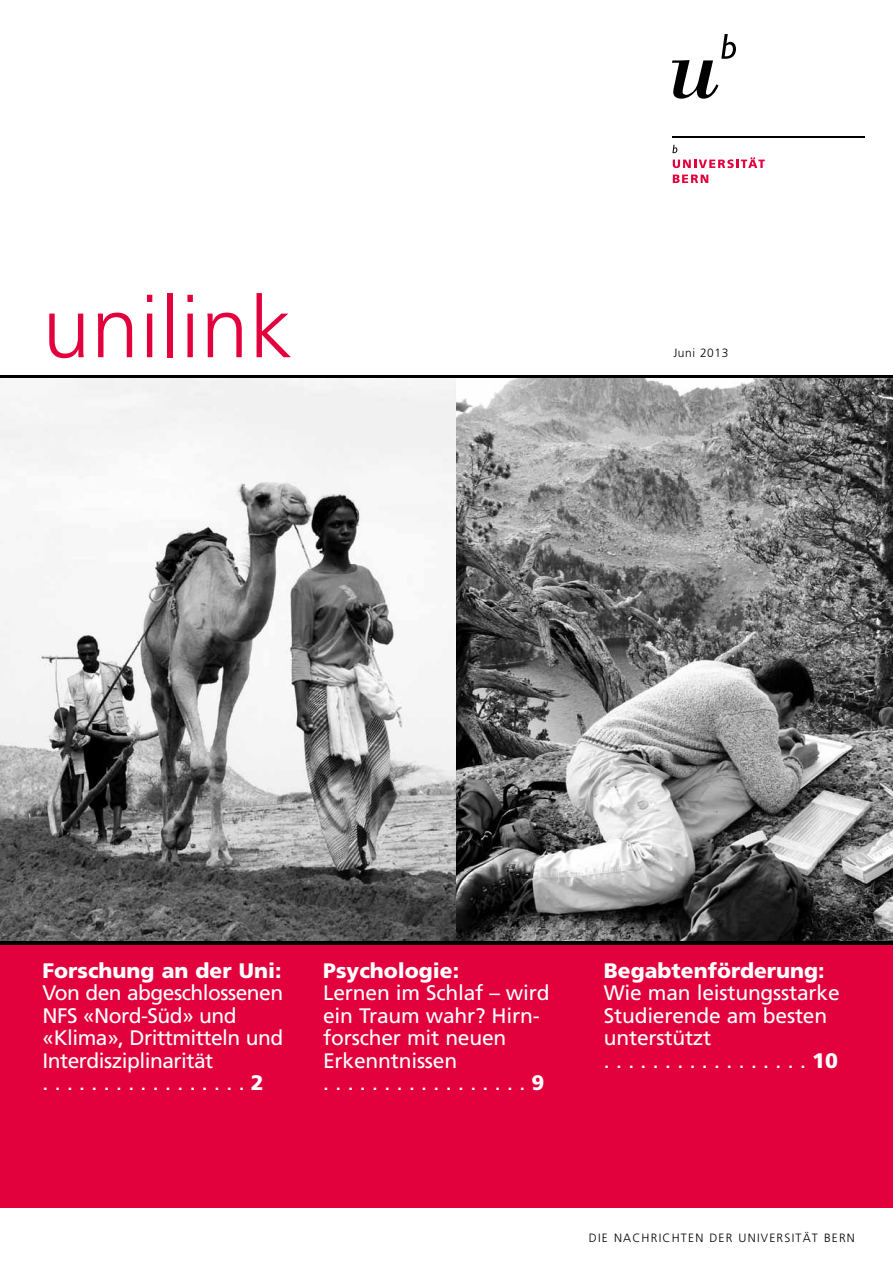
<style>
.page{position:relative;width:893px;height:1263px;background:#fff}
.page>*{position:absolute;margin:0;border:0;box-sizing:border-box;transform-origin:0 0}
.t1{font:300 85.5px "Frutiger";letter-spacing:.015em;color:#e2003d}
.t2{font:21px/22.5px "Frutiger";letter-spacing:-.01em;color:#fff}
.t3{font:900 21px "Frutiger";color:#fff}
.t4{font:300 12px "Frutiger";letter-spacing:.1em;color:#000}
.t5{font:300 12px "Frutiger";letter-spacing:.05em;color:#000}
.s1{font-weight:900}
</style>
<div class="page">
<div style="left:0;top:944px;width:893px;height:264px;background:#e2003d"></div>
<svg style="left:672px;top:34px;width:64px;height:65px"></svg>
<hr style="left:672px;top:136px;width:193px;height:2px;background:#000">
<svg style="left:672px;top:145px;width:93px;height:23px"></svg>
<svg style="left:673px;top:175px;width:35px;height:8px"></svg>
<svg style="left:0;top:940px;width:893px;height:4px;background:#141414"></svg>
<hr style="left:0;top:375px;width:893px;height:3px;background:#000">
<img style="left:0;top:378px;width:893px;height:562px">
<h1 class="t1" style="left:43px;top:279px;width:252px">unilink</h1>
<p class="t5" style="left:673px;top:346px;width:57px">Juni 2013</p>
<p class="t3" style="left:43px;top:958px;width:240px">Forschung an der Uni:</p>
<p class="t2" style="left:43px;top:982px;width:242px">Von den abgeschlossenen<br>NFS «Nord-Süd» und «Klima», Drittmitteln und<br>Interdisziplinarität<br>. . . . . . . . . . . . . . . . . <span class="s1">2</span></p>
<p class="t3" style="left:323px;top:958px;width:138px">Psychologie:</p>
<p class="t2" style="left:323px;top:982px;width:228px">Lernen im Schlaf – wird ein Traum wahr? Hirn&shy;forscher mit neuen<br>Erkenntnissen<br>. . . . . . . . . . . . . . . . . <span class="s1">9</span></p>
<p class="t3" style="left:604px;top:957px;width:222px">Begabtenförderung:</p>
<p class="t2" style="left:604px;top:982px;width:237px">Wie man leistungsstarke<br>Studierende am besten unterstützt<br>. . . . . . . . . . . . . . . . . <span class="s1">10</span></p>
<p class="t4" style="left:589px;top:1231px;width:268px">DIE NACHRICHTEN DER UNIVERSITÄT BERN</p>
</div>
